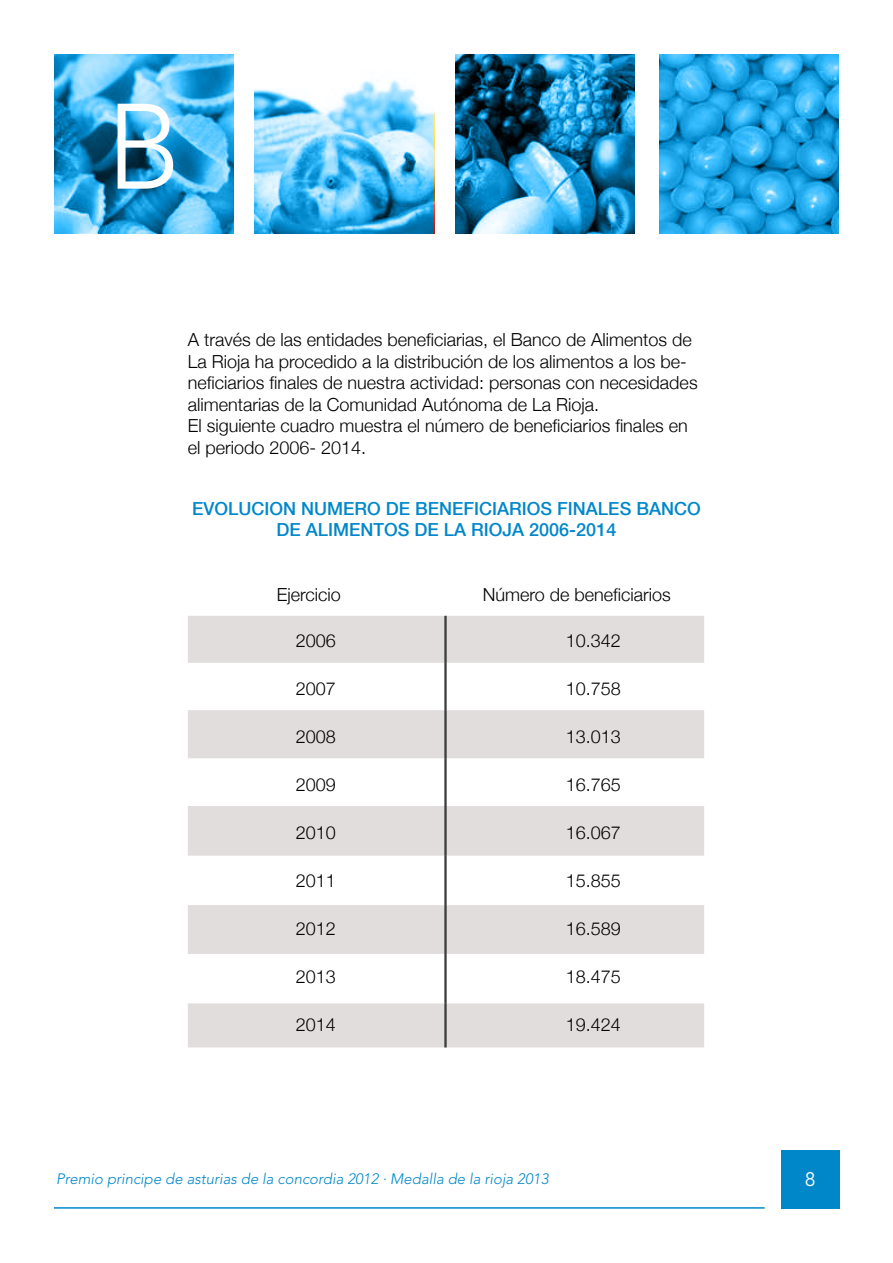
<style>
.page{position:relative;width:893px;height:1263px;background:#fff}
.page>*{position:absolute;margin:0;border:0;box-sizing:border-box;transform-origin:0 0}
.t1{font:300 120px "Avenir";color:#fff}
.t2{font:19.5px "Avenir";color:#fff}
.t3{font:300 18px/21.6px "Helvetica Neue";color:#000}
.t4{font:500 18px/21.6px "Helvetica Neue";color:#0087ca;text-align:center}
.t5{font:italic 300 15px "Avenir";color:#0087ca}
</style>
<div class="page">
<div style="left:781px;top:1150px;width:58px;height:59px;background:#0087ca"></div>
<hr style="left:54px;top:1207px;width:711px;height:2px;background:#0087ca">
<svg style="left:188px;top:616px;width:516px;height:431px;fill:#e0dddc"></svg>
<hr style="left:445px;top:616px;width:1px;height:47px;background:#000">
<hr style="left:446px;top:616px;width:1px;height:47px;background:#000">
<hr style="left:445px;top:663px;width:1px;height:47px;background:#000">
<hr style="left:446px;top:663px;width:1px;height:47px;background:#000">
<hr style="left:445px;top:710px;width:1px;height:48px;background:#000">
<hr style="left:446px;top:710px;width:1px;height:48px;background:#000">
<hr style="left:445px;top:758px;width:1px;height:48px;background:#000">
<hr style="left:446px;top:758px;width:1px;height:48px;background:#000">
<hr style="left:445px;top:806px;width:1px;height:50px;background:#000">
<hr style="left:446px;top:806px;width:1px;height:50px;background:#000">
<hr style="left:445px;top:856px;width:1px;height:49px;background:#000">
<hr style="left:446px;top:856px;width:1px;height:49px;background:#000">
<hr style="left:445px;top:905px;width:1px;height:49px;background:#000">
<hr style="left:446px;top:905px;width:1px;height:49px;background:#000">
<hr style="left:445px;top:954px;width:1px;height:49px;background:#000">
<hr style="left:446px;top:954px;width:1px;height:49px;background:#000">
<hr style="left:445px;top:1003px;width:1px;height:44px;background:#000">
<hr style="left:446px;top:1003px;width:1px;height:44px;background:#000">
<svg style="left:54px;top:54px;width:180px;height:179px;background:#3ba2d6"></svg>
<svg style="left:255px;top:80px;width:179px;height:153px;background:#75c7f0"></svg>
<svg style="left:455px;top:54px;width:180px;height:179px;background:#267eaa"></svg>
<svg style="left:660px;top:54px;width:179px;height:179px;background:#23a4e4"></svg>
<h1 class="t1" style="left:106px;top:77px;width:77px">B</h1>
<p class="t3" style="left:188px;top:328px;width:511px">A través de las entidades beneficiarias, el Banco de Alimentos de La Rioja ha procedido a la distribución de los alimentos a los be&shy;neficiarios finales de nuestra actividad: personas con necesidades alimentarias de la Comunidad Autónoma de La Rioja.<br>El siguiente cuadro muestra el número de beneficiarios finales en el periodo 2006- 2014.</p>
<p class="t4" style="left:192px;top:497px;width:510px">EVOLUCION NUMERO DE BENEFICIARIOS FINALES BANCO<br>DE ALIMENTOS DE LA RIOJA 2006-2014</p>
<p class="t3" style="left:277px;top:583px;width:66px">Ejercicio</p>
<p class="t3" style="left:483px;top:583px;width:190px">Número de beneficiarios</p>
<p class="t3" style="left:296px;top:628px;width:71px">2006 ￼</p>
<p class="t3" style="left:566px;top:628px;width:57px">10.342</p>
<p class="t3" style="left:296px;top:676px;width:71px">2007 ￼</p>
<p class="t3" style="left:566px;top:676px;width:57px">10.758</p>
<p class="t3" style="left:296px;top:724px;width:71px">2008 ￼</p>
<p class="t3" style="left:566px;top:724px;width:57px">13.013</p>
<p class="t3" style="left:296px;top:772px;width:71px">2009 ￼</p>
<p class="t3" style="left:566px;top:772px;width:57px">16.765</p>
<p class="t3" style="left:296px;top:820px;width:42px">2010</p>
<p class="t3" style="left:566px;top:820px;width:57px">16.067</p>
<p class="t3" style="left:296px;top:868px;width:71px">2011 ￼</p>
<p class="t3" style="left:566px;top:868px;width:57px">15.855</p>
<p class="t3" style="left:296px;top:916px;width:42px">2012</p>
<p class="t3" style="left:566px;top:916px;width:57px">16.589</p>
<p class="t3" style="left:296px;top:964px;width:71px">2013 ￼</p>
<p class="t3" style="left:566px;top:964px;width:57px">18.475</p>
<p class="t3" style="left:296px;top:1012px;width:42px">2014</p>
<p class="t3" style="left:566px;top:1012px;width:57px">19.424</p>
<p class="t5" style="left:56px;top:1170px;width:494px">Premio principe de asturias de la concordia 2012 · Medalla de la rioja 2013</p>
<p class="t2" style="left:805px;top:1168px;width:12px">8</p>
</div>
